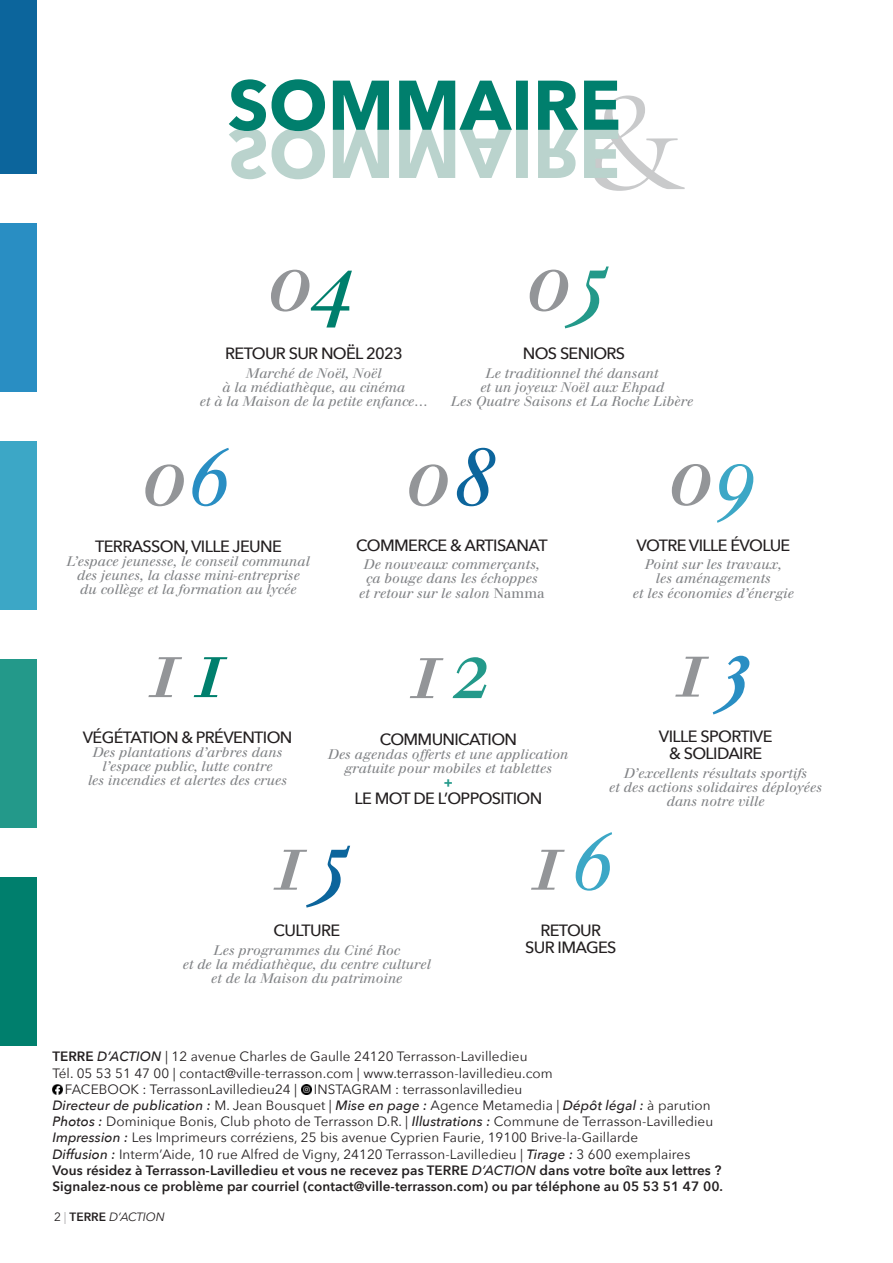
<style>
.page{position:relative;width:893px;height:1263px;background:#fff}
.page>*{position:absolute;margin:0;border:0;box-sizing:border-box;transform-origin:0 0}
.t1{font:144.9px "Cormorant Garamond";color:rgb(147 149 152/.5)}
.t2{font:81.45px "Justus Italic Oldstyle";color:#939598}
.t3{font:500 16.35px/16.6px "Avenir Next";letter-spacing:-.04em;color:#231f20;text-align:center}
.t4{font:13.5px/16.2px "Avenir Next";letter-spacing:.005em;color:#231f20}
.t5{font:italic 13.5px/14.1px "Justus";color:#808285;text-align:center}
.t6{font:700 13.5px "Avenir Next";color:#23998a}
.t7{font:italic 12px "Avenir Next";letter-spacing:-.02em;color:#231f20}
.s1{color:#007f6d}
.s2{color:#23998a}
.s3{color:#298ec3}
.s4{color:#0c659c}
.s5{font-style:normal}
.s6{color:#3ca7c6}
.s7{font-weight:600}
.s8{font-weight:500;font-style:italic}
.s9{font-weight:200;font-style:normal}
.s10{font-weight:600;font-style:normal}
</style>
<div class="page">
<div style="left:0;top:877px;width:37px;height:168px;background:#007f6d"></div>
<div style="left:0;top:659px;width:37px;height:168px;background:#23998a"></div>
<div style="left:0;top:441px;width:37px;height:168px;background:#3ca7c6"></div>
<div style="left:0;top:223px;width:37px;height:168px;background:#298ec3"></div>
<div style="left:0;top:0;width:37px;height:173px;background:#0c659c"></div>
<svg style="left:229px;top:79px;width:389px;height:100px"></svg>
<svg style="left:52px;top:1084px;width:10px;height:10px"></svg>
<svg style="left:301px;top:1084px;width:10px;height:10px"></svg>
<h1 class="t1" style="left:583px;top:55px;width:102px">&amp;</h1>
<h2 class="t2" style="left:268px;top:233px;width:92px">0<span class="s1">4</span></h2>
<p class="t3" style="left:225px;top:345px;width:179px">RETOUR SUR NOËL 2023</p>
<p class="t5" style="left:200px;top:366px;width:230px">Marché de Noël, Noël<br>à la médiathèque, au cinéma<br>et à la Maison de la petite enfance…</p>
<h2 class="t2" style="left:527px;top:233px;width:92px">0<span class="s2">5</span></h2>
<p class="t3" style="left:523px;top:345px;width:104px">NOS SENIORS</p>
<p class="t5" style="left:451px;top:366px;width:244px">Le traditionnel thé dansant<br>et un joyeux Noël aux Ehpad<br>Les Quatre Saisons et La Roche Libère</p>
<h2 class="t2" style="left:142px;top:428px;width:92px">0<span class="s3">6</span></h2>
<p class="t3" style="left:95px;top:538px;width:188px">TERRASSON, VILLE JEUNE</p>
<p class="t5" style="left:67px;top:554px;width:245px">L’espace jeunesse, le conseil communal des jeunes, la classe mini-entreprise<br>du collège et la formation au lycée</p>
<h2 class="t2" style="left:406px;top:428px;width:92px">0<span class="s4">8</span></h2>
<p class="t3" style="left:356px;top:537px;width:193px">COMMERCE &amp; ARTISANAT</p>
<p class="t5" style="left:359px;top:557px;width:187px">De nouveaux commerçants, ça bouge dans les échoppes et retour sur le salon <span class="s5">Namma</span></p>
<h2 class="t2" style="left:669px;top:427px;width:92px">0<span class="s6">9</span></h2>
<p class="t3" style="left:636px;top:537px;width:155px">VOTRE VILLE ÉVOLUE</p>
<p class="t5" style="left:633px;top:557px;width:163px">Point sur les travaux,<br>les aménagements<br>et les économies d’énergie</p>
<h2 class="t2" style="left:670px;top:619px;width:92px">1<span class="s3">3</span></h2>
<h2 class="t2" style="left:143px;top:619px;width:92px">1<span class="s1">1</span></h2>
<p class="t3" style="left:83px;top:729px;width:211px">VÉGÉTATION &amp; PRÉVENTION</p>
<p class="t5" style="left:88px;top:745px;width:201px">Des plantations d’arbres dans l’espace public, lutte contre<br>les incendies et alertes des crues</p>
<h2 class="t2" style="left:404px;top:620px;width:92px">1<span class="s2">2</span></h2>
<p class="t3" style="left:380px;top:731px;width:139px">COMMUNICATION</p>
<p class="t5" style="left:328px;top:747px;width:242px">Des agendas offerts et une application gratuite pour mobiles et tablettes</p>
<p class="t6" style="left:444px;top:774px;width:11px">+</p>
<p class="t3" style="left:354px;top:790px;width:190px">LE MOT DE L’OPPOSITION</p>
<p class="t3" style="left:659px;top:729px;width:115px">VILLE SPORTIVE &amp; SOLIDAIRE</p>
<p class="t5" style="left:609px;top:766px;width:214px">D’excellents résultats sportifs<br>et des actions solidaires déployées dans notre ville</p>
<h2 class="t2" style="left:526px;top:812px;width:92px">1<span class="s6">6</span></h2>
<p class="t3" style="left:525px;top:923px;width:93px">RETOUR<br>SUR IMAGES</p>
<h2 class="t2" style="left:268px;top:812px;width:92px">1<span class="s4">5</span></h2>
<p class="t3" style="left:274px;top:923px;width:68px">CULTURE</p>
<p class="t5" style="left:183px;top:943px;width:250px">Les programmes du Ciné Roc<br>et de la médiathèque, du centre culturel et de la Maison du patrimoine</p>
<p class="t4" style="left:52px;top:1049px;width:477px"><span class="s7">TERRE</span> <span class="s8">D’ACTION</span> | 12 avenue Charles de Gaulle 24120 Terrasson-Lavilledieu</p>
<p class="t4" style="left:52px;top:1065px;width:502px">Tél. 05 53 51 47 00 | contact@ville-terrasson.com | www.terrasson-lavilledieu.com</p>
<p class="t4" style="left:65px;top:1081px;width:234px">FACEBOOK : TerrassonLavilledieu24 |</p>
<p class="t4" style="left:52px;top:1081px;width:672px;text-indent:262px">INSTAGRAM : terrassonlavilledieu<br><span class="s8">Directeur de publication :</span> M. Jean Bousquet | <span class="s8">Mise en page :</span> Agence Metamedia | <span class="s8">Dépôt légal :</span> à parution <span class="s8">Photos :</span> Dominique Bonis, Club photo de Terrasson D.R. | <span class="s8">Illustrations :</span> Commune de Terrasson-Lavilledieu <span class="s8">Impression :</span> Les Imprimeurs corréziens, 25 bis avenue Cyprien Faurie, 19100 Brive-la-Gaillarde<br><span class="s8">Diffusion :</span> Interm’Aide, 10 rue Alfred de Vigny, 24120 Terrasson-Lavilledieu | <span class="s8">Tirage :</span> 3 600 exemplaires <span class="s7">Vous résidez à Terrasson-Lavilledieu et vous ne recevez pas TERRE</span> <span class="s8">D’ACTION</span> <span class="s7">dans votre boîte aux lettres ?<br>Signalez-nous ce problème par courriel (contact@ville-terrasson.com) ou par téléphone au 05 53 51 47 00.</span></p>
<p class="t7" style="left:54px;top:1209px;width:112px"><span class="s5">2</span> <span class="s9">|</span> <span class="s10">TERRE</span> D’ACTION</p>
</div>
